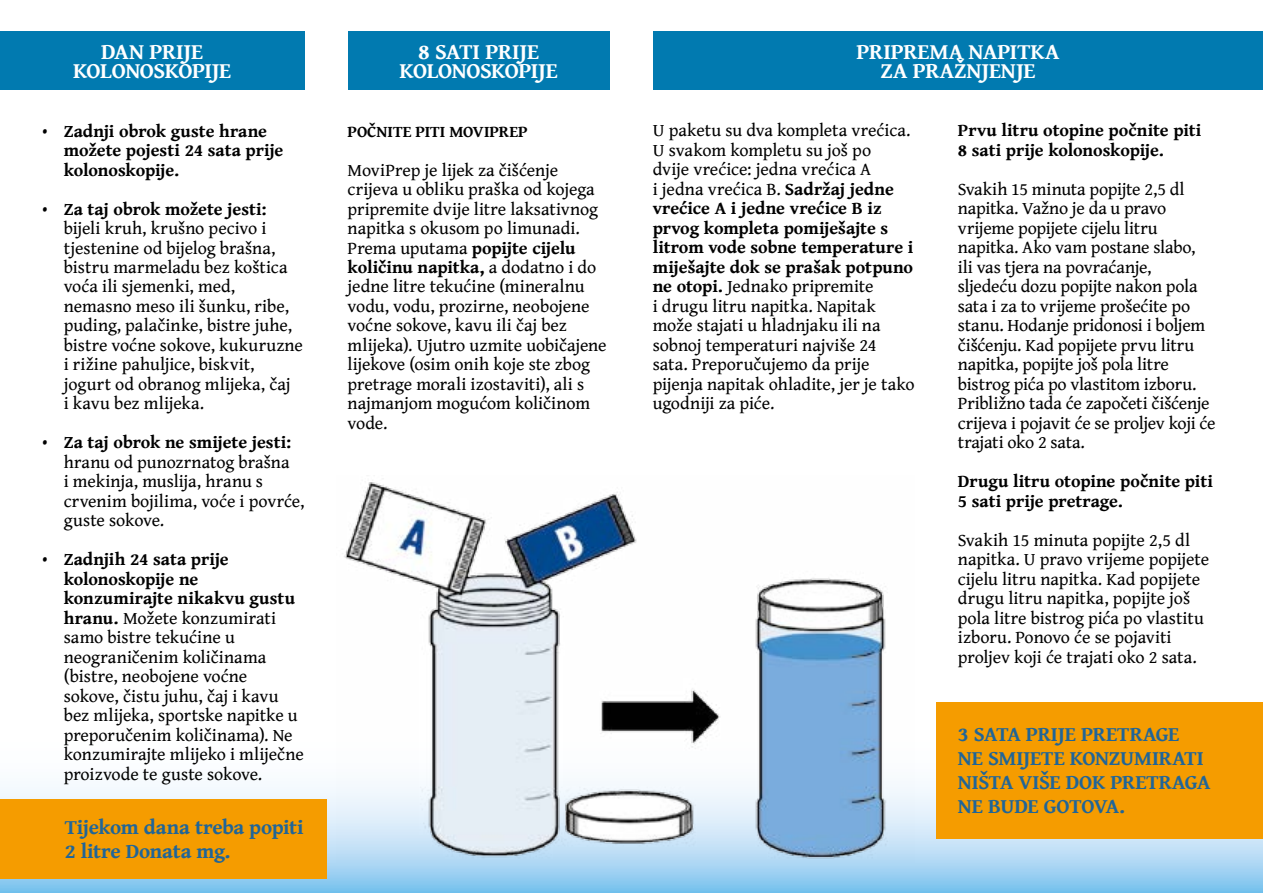
<style>
.page{position:relative;width:1263px;height:893px;background:#fff}
.page>*{position:absolute;margin:0;border:0;box-sizing:border-box;transform-origin:0 0}
.t1{font:700 22.5px/19.5px "Gentium Book Basic";letter-spacing:-.01em;color:#fff;text-align:center}
.t2{font:700 21px/24px "Gentium Book Basic";letter-spacing:-.015em;color:#206598}
.t3{font:18px/19.5px "Gentium Book Basic";letter-spacing:-.005em;color:#000}
.t4{font:700 18px/19.5px "Gentium Book Basic";letter-spacing:-.005em;color:#000}
.t5{font:700 16.5px "Gentium Book Basic";letter-spacing:-.005em;color:#000}
.s1{font-weight:700}
</style>
<div class="page">
<svg style="left:0;top:787px;width:1263px;height:106px;background:#a3d3f2"></svg>
<div style="left:0;top:32px;width:1263px;height:58px;background:#017ab0"></div>
<div style="left:936px;top:702px;width:327px;height:137px;background:#f59c00"></div>
<div style="left:0;top:799px;width:326px;height:80px;background:#f59c00"></div>
<img style="left:336px;top:482px;width:579px;height:381px">
<div style="left:305px;top:28px;width:43px;height:69px;background:#fff"></div>
<div style="left:610px;top:28px;width:43px;height:69px;background:#fff"></div>
<p class="t1" style="left:73px;top:41px;width:160px">DAN PRIJE<br>KOLONOSKOPIJE</p>
<p class="t1" style="left:399px;top:41px;width:160px">8 SATI PRIJE<br>KOLONOSKOPIJE</p>
<p class="t4" style="left:64px;top:120px;width:221px;text-indent:-21px">• Zadnji obrok guste hrane možete pojesti 24 sata prije kolonoskopije.</p>
<p class="t4" style="left:43px;top:198px;width:226px">• Za taj obrok možete jesti:</p>
<p class="t3" style="left:64px;top:218px;width:241px">bijeli kruh, krušno pecivo i tjestenine od bijelog brašna, bistru marmeladu bez koštica voća ili sjemenki, med, nemasno meso ili šunku, ribe, puding, palačinke, bistre juhe, bistre voćne sokove, kukuruzne i rižine pahuljice, biskvit, jogurt od obranog mlijeka, čaj<br>i kavu bez mlijeka.</p>
<p class="t4" style="left:43px;top:432px;width:250px">• Za taj obrok ne smijete jesti:</p>
<p class="t3" style="left:64px;top:452px;width:242px">hranu od punozrnatog brašna<br>i mekinja, muslija, hranu s crvenim bojilima, voće i povrće, guste sokove.</p>
<p class="t3" style="left:64px;top:549px;width:242px;text-indent:-21px"><span class="s1">• Zadnjih 24 sata prije kolonoskopije ne konzumirajte nikakvu gustu hranu.</span> Možete konzumirati samo bistre tekućine u neograničenim količinama (bistre, neobojene voćne sokove, čistu juhu, čaj i kavu bez mlijeka, sportske napitke u preporučenim količinama). Ne konzumirajte mlijeko i mliječne proizvode te guste sokove.</p>
<p class="t2" style="left:65px;top:814px;width:240px">Tijekom dana treba popiti<br>2 litre Donata mg.</p>
<p class="t5" style="left:348px;top:119px;width:182px">POČNITE PITI MOVIPREP</p>
<p class="t3" style="left:348px;top:159px;width:261px">MoviPrep je lijek za čišćenje crijeva u obliku praška od kojega pripremite dvije litre laksativnog napitka s okusom po limunadi.<br>Prema uputama <span class="s1">popijte cijelu količinu napitka,</span> a dodatno i do jedne litre tekućine (mineralnu vodu, vodu, prozirne, neobojene voćne sokove, kavu ili čaj bez mlijeka). Ujutro uzmite uobičajene lijekove (osim onih koje ste zbog pretrage morali izostaviti), ali s najmanjom mogućom količinom vode.</p>
<p class="t1" style="left:857px;top:41px;width:205px">PRIPREMA NAPITKA<br>ZA PRAŽNJENJE</p>
<p class="t3" style="left:653px;top:120px;width:264px">U paketu su dva kompleta vrećica.<br>U svakom kompletu su još po<br>dvije vrećice: jedna vrećica A<br>i jedna vrećica B. <span class="s1">Sadržaj jedne vrećice A i jedne vrećice B iz prvog kompleta pomiješajte s litrom vode sobne temperature i miješajte dok se prašak potpuno ne otopi.</span> Jednako pripremite<br>i drugu litru napitka. Napitak može stajati u hladnjaku ili na sobnoj temperaturi najviše 24 sata. Preporučujemo da prije pijenja napitak ohladite, jer je tako ugodniji za piće.</p>
<p class="t4" style="left:958px;top:120px;width:245px">Prvu litru otopine počnite piti<br>8 sati prije kolonoskopije.</p>
<p class="t3" style="left:958px;top:179px;width:259px">Svakih 15 minuta popijte 2,5 dl napitka. Važno je da u pravo vrijeme popijete cijelu litru napitka. Ako vam postane slabo,<br>ili vas tjera na povraćanje,<br>sljedeću dozu popijte nakon pola sata i za to vrijeme prošećite po stanu. Hodanje pridonosi i boljem čišćenju. Kad popijete prvu litru napitka, popijte još pola litre bistrog pića po vlastitom izboru.<br>Približno tada će započeti čišćenje crijeva i pojavit će se proljev koji će trajati oko 2 sata.</p>
<p class="t4" style="left:958px;top:471px;width:257px">Drugu litru otopine počnite piti<br>5 sati prije pretrage.</p>
<p class="t3" style="left:958px;top:530px;width:253px">Svakih 15 minuta popijte 2,5 dl napitka. U pravo vrijeme popijete cijelu litru napitka. Kad popijete drugu litru napitka, popijte još pola litre bistrog pića po vlastitu izboru. Ponovo će se pojaviti proljev koji će trajati oko 2 sata.</p>
<p class="t2" style="left:958px;top:721px;width:254px">3 SATA PRIJE PRETRAGE<br>NE SMIJETE KONZUMIRATI<br>NIŠTA VIŠE DOK PRETRAGA<br>NE BUDE GOTOVA.</p>
</div>
